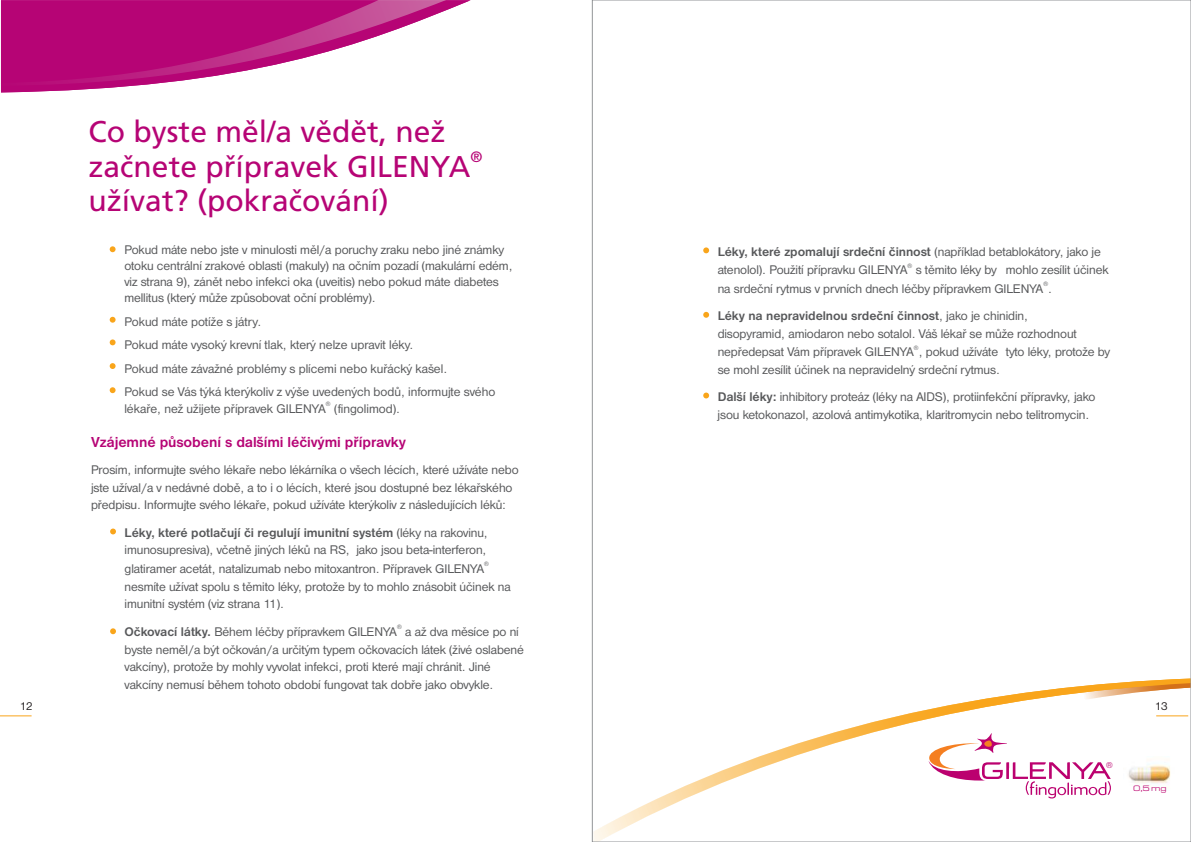
<style>
.page{position:relative;width:1191px;height:842px;background:#fff}
.page>*{position:absolute;margin:0;border:0;box-sizing:border-box;transform-origin:0 0}
.t1{font:30px/33.8px "Frutiger LT Pro";color:#b60475}
.t2{font:700 15px "Nimbus Sans DEE";letter-spacing:-.01em;color:#b60475}
.t3{font:15px "Frutiger LT Pro";color:#b60475}
.t4{font:13px/17.6px "Nimbus Sans DEE";letter-spacing:-.01em;color:#57585a}
.t5{font:700 13px "Nimbus Sans DEE";letter-spacing:-.01em;color:#57585a}
.t6{font:12px "Nimbus Sans DEE";color:#231f20}
.t7{font:8.8px "Nimbus Sans DEE";color:#bb016f}
.t8{font:expanded 8.1px "Eurostile TEE";color:#bb016f}
.t9{font:6.5px "Nimbus Sans DEE";color:#57585a}
.s1{font-weight:700}
.s2{font-weight:400}
</style>
<div class="page">
<svg style="left:594px;top:678px;width:595px;height:162px"></svg>
<svg style="left:1px;top:0;width:469px;height:92px"></svg>
<svg style="left:0;top:0;width:448px;height:86px"></svg>
<svg style="left:110px;top:246px;width:6px;height:6px"></svg>
<svg style="left:110px;top:528px;width:6px;height:6px"></svg>
<svg style="left:110px;top:628px;width:6px;height:6px"></svg>
<svg style="left:110px;top:317px;width:6px;height:6px"></svg>
<svg style="left:110px;top:339px;width:6px;height:6px"></svg>
<svg style="left:110px;top:363px;width:6px;height:6px"></svg>
<svg style="left:110px;top:387px;width:6px;height:6px"></svg>
<svg style="left:703px;top:247px;width:6px;height:6px"></svg>
<svg style="left:703px;top:312px;width:6px;height:6px"></svg>
<svg style="left:703px;top:393px;width:6px;height:5px"></svg>
<hr style="left:1156px;top:715px;width:32px;height:1px;background:#f9a51b">
<hr style="left:0;top:715px;width:32px;height:1px;background:#f9a51b">
<img style="left:1123px;top:757px;width:51px;height:34px">
<svg style="left:928px;top:733px;width:183px;height:65px"></svg>
<h1 class="t1" style="left:89px;top:118px;width:358px">Co byste měl/a vědět, než</h1>
<p class="t3" style="left:470px;top:151px;width:13px">®</p>
<h1 class="t1" style="left:89px;top:153px;width:383px">začnete přípravek GILENYA užívat? (pokračování)</h1>
<p class="t4" style="left:124px;top:242px;width:390px;line-height:15.9px">Pokud máte nebo jste v minulosti měl/a poruchy zraku nebo jiné známky otoku centrální zrakové oblasti (makuly) na očním pozadí (makulární edém, viz strana 9), zánět nebo infekci oka (uveitis) nebo pokud máte diabetes mellitus (který může způsobovat oční problémy).</p>
<p class="t4" style="left:124px;top:309px;width:372px;line-height:23.5px">Pokud máte potíže s játry.<br>Pokud máte vysoký krevní tlak, který nelze upravit léky.<br>Pokud máte závažné problémy s plícemi nebo kuřácký kašel.<br>Pokud se Vás týká kterýkoliv z výše uvedených bodů, informujte svého</p>
<p class="t9" style="left:326px;top:400px;width:7px">®</p>
<p class="t4" style="left:124px;top:399px;width:277px">lékaře, než užijete přípravek GILENYA (fingolimod).</p>
<p class="t2" style="left:91px;top:432px;width:316px">Vzájemné působení s dalšími léčivými přípravky</p>
<p class="t4" style="left:91px;top:461px;width:429px">Prosím, informujte svého lékaře nebo lékárníka o všech lécích, které užíváte nebo jste užíval/a v nedávné době, a to i o lécích, které jsou dostupné bez lékařského předpisu. Informujte svého lékaře, pokud užíváte kterýkoliv z následujících léků:</p>
<p class="t4" style="left:125px;top:523px;width:365px;line-height:17.9px"><span class="s1">Léky, které potlačují či regulují imunitní systém</span> (léky na rakovinu, imunosupresiva), včetně jiných léků na RS, jako jsou beta-interferon,</p>
<p class="t9" style="left:484px;top:560px;width:7px">®</p>
<p class="t4" style="left:125px;top:560px;width:387px">glatiramer acetát, natalizumab nebo mitoxantron. Přípravek GILENYA nesmíte užívat spolu s těmito léky, protože by to mohlo znásobit účinek na imunitní systém (viz strana 11).</p>
<p class="t9" style="left:397px;top:623px;width:7px">®</p>
<p class="t4" style="left:125px;top:622px;width:401px"><span class="s1">Očkovací látky.</span> Během léčby přípravkem GILENYA a až dva měsíce po ní byste neměl/a být očkován/a určitým typem očkovacích látek (živé oslabené vakcíny), protože by mohly vyvolat infekci, proti které mají chránit. Jiné vakcíny nemusí během tohoto období fungovat tak dobře jako obvykle.</p>
<p class="t5" style="left:717px;top:243px;width:385px">Léky, které zpomalují srdeční činnost <span class="s2">(například betablokátory, jako je</span></p>
<p class="t9" style="left:907px;top:262px;width:7px">®</p>
<p class="t4" style="left:717px;top:261px;width:392px">atenolol). Použití přípravku GILENYA s těmito léky by mohlo zesílit účinek</p>
<p class="t9" style="left:1043px;top:280px;width:7px">®</p>
<p class="t4" style="left:717px;top:275px;width:336px;line-height:27.1px">na srdeční rytmus v prvních dnech léčby přípravkem GILENYA .<br><span class="s1">Léky na nepravidelnou srdeční činnost</span>, jako je chinidin,</p>
<p class="t4" style="left:717px;top:324px;width:361px">disopyramid, amiodaron nebo sotalol. Váš lékař se může rozhodnout</p>
<p class="t9" style="left:913px;top:344px;width:7px">®</p>
<p class="t4" style="left:717px;top:343px;width:394px">nepředepsat Vám přípravek GILENYA , pokud užíváte tyto léky, protože by se mohl zesílit účinek na nepravidelný srdeční rytmus.</p>
<p class="t4" style="left:717px;top:387px;width:379px;line-height:17.9px"><span class="s1">Další léky:</span> inhibitory proteáz (léky na AIDS), protiinfekční přípravky, jako jsou ketokonazol, azolová antimykotika, klaritromycin nebo telitromycin.</p>
<p class="t6" style="left:20px;top:698px;width:14px">12</p>
<p class="t6" style="left:1154px;top:698px;width:15px">13</p>
<p class="t7" style="left:1106px;top:760px;width:9px">®</p>
<p class="t8" style="left:1133px;top:783px;width:35px">0,5 mg</p>
</div>
